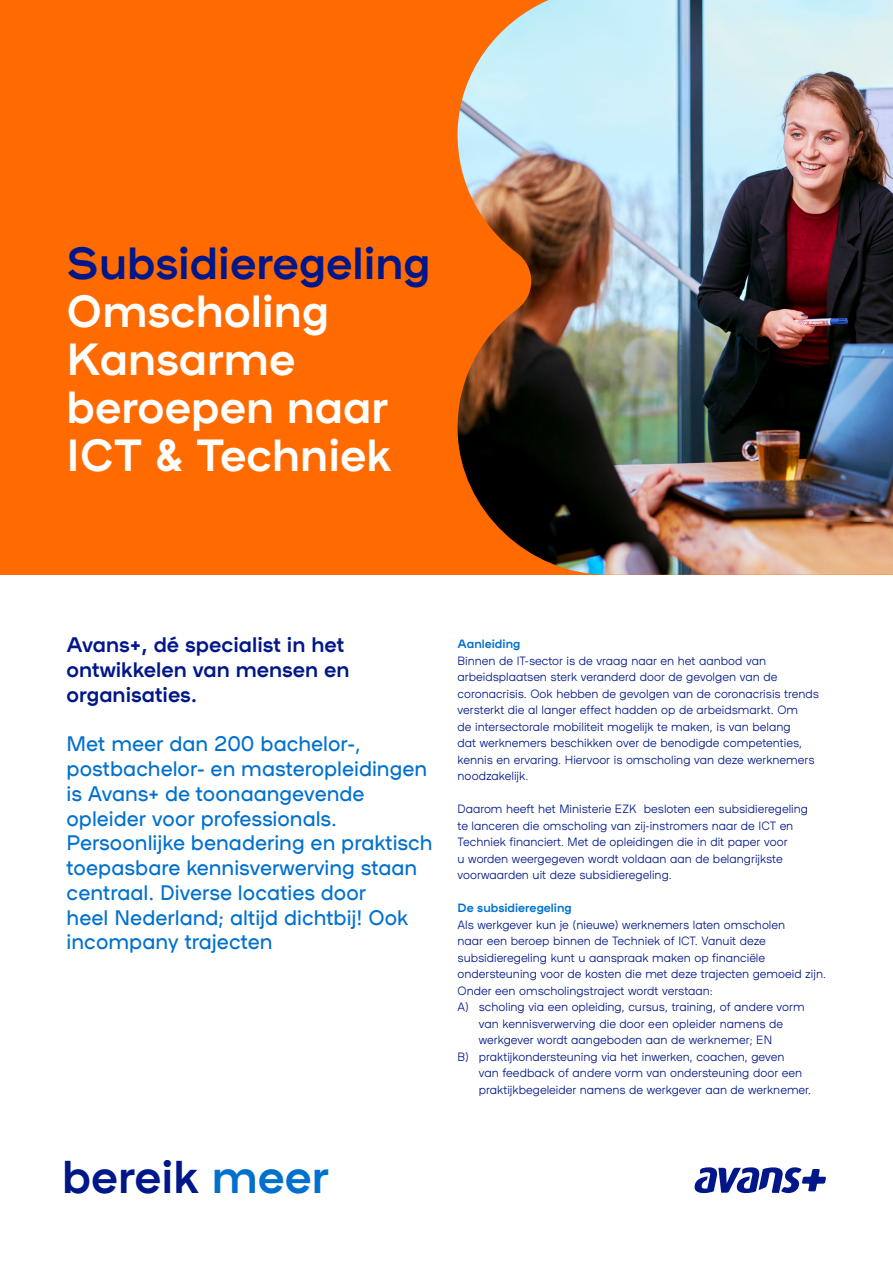
<style>
.page{position:relative;width:893px;height:1263px;background:#fff}
.page>*{position:absolute;margin:0;border:0;box-sizing:border-box;transform-origin:0 0}
.t1{font:45.9px "Plaax 6 Ney 46 Bold";color:#001789}
.t2{font:45px/48px "Plaax 6 Ney 46 Bold";color:#fff}
.t3{font:45px "Plaax 6 Ney 46 Bold";color:#001789}
.t4{font:21px/24.8px "Plaax 6 Ney 36 Regular";color:#0070ce}
.t5{font:21px/24.8px "Plaax 6 Ney 46 Bold";color:#001789}
.t6{font:12px/16.5px "Plaax 6 Ney 26 Light";color:#001789}
.t7{font:12px "Plaax 6 Ney 46 Bold";color:#0070ce}
.s1{color:#0070ce}
</style>
<div class="page">
<svg style="left:695px;top:1167px;width:131px;height:26px"></svg>
<div style="left:0;top:0;width:893px;height:575px;background:#ff6b00"></div>
<img style="left:457px;top:0;width:436px;height:575px">
<h2 class="t3" style="left:67px;top:231px;width:365px">Subsidieregeling</h2>
<h2 class="t2" style="left:67px;top:285px;width:326px">Omscholing<br>Kansarme beroepen naar<br>ICT &amp; Techniek</h2>
<h3 class="t5" style="left:67px;top:631px;width:284px">Avans+, dé specialist in het ontwikkelen van mensen en organisaties.</h3>
<p class="t4" style="left:67px;top:731px;width:367px">Met meer dan 200 bachelor-, postbachelor- en masteropleidingen is Avans+ de toonaangevende opleider voor professionals.<br>Persoonlijke benadering en praktisch toepasbare kennisverwerving staan centraal. Diverse locaties door<br>heel Nederland; altijd dichtbij! Ook incompany trajecten</p>
<h1 class="t1" style="left:62px;top:1143px;width:268px">bereik <span class="s1">meer</span></h1>
<p class="t7" style="left:458px;top:635px;width:64px">Aanleiding</p>
<p class="t6" style="left:458px;top:652px;width:363px">Binnen de IT-sector is de vraag naar en het aanbod van arbeidsplaatsen sterk veranderd door de gevolgen van de coronacrisis. Ook hebben de gevolgen van de coronacrisis trends versterkt die al langer effect hadden op de arbeidsmarkt. Om<br>de intersectorale mobiliteit mogelijk te maken, is van belang<br>dat werknemers beschikken over de benodigde competenties, kennis en ervaring. Hiervoor is omscholing van deze werknemers noodzakelijk.</p>
<p class="t6" style="left:458px;top:800px;width:352px">Daarom heeft het Ministerie EZK besloten een subsidieregeling te lanceren die omscholing van zij-instromers naar de ICT en Techniek financiert. Met de opleidingen die in dit paper voor<br>u worden weergegeven wordt voldaan aan de belangrijkste voorwaarden uit deze subsidieregeling.</p>
<p class="t7" style="left:458px;top:899px;width:116px">De subsidieregeling</p>
<p class="t6" style="left:458px;top:916px;width:329px">Als werkgever kun je (nieuwe) werknemers laten omscholen</p>
<p class="t6" style="left:458px;top:932px;width:310px">naar een beroep binnen de Techniek of ICT. Vanuit deze</p>
<p class="t6" style="left:458px;top:949px;width:309px">subsidieregeling kunt u aanspraak maken op financiële</p>
<p class="t6" style="left:458px;top:965px;width:370px">ondersteuning voor de kosten die met deze trajecten gemoeid zijn.</p>
<p class="t6" style="left:458px;top:982px;width:257px">Onder een omscholingstraject wordt verstaan:</p>
<p class="t6" style="left:458px;top:998px;width:349px">A) scholing via een opleiding, cursus, training, of andere vorm</p>
<p class="t6" style="left:479px;top:1015px;width:306px">van kennisverwerving die door een opleider namens de</p>
<p class="t6" style="left:479px;top:1031px;width:295px">werkgever wordt aangeboden aan de werknemer; EN</p>
<p class="t6" style="left:458px;top:1048px;width:328px">B) praktijkondersteuning via het inwerken, coachen, geven</p>
<p class="t6" style="left:479px;top:1064px;width:325px">van feedback of andere vorm van ondersteuning door een</p>
<p class="t6" style="left:479px;top:1081px;width:334px">praktijkbegeleider namens de werkgever aan de werknemer.</p>
</div>
